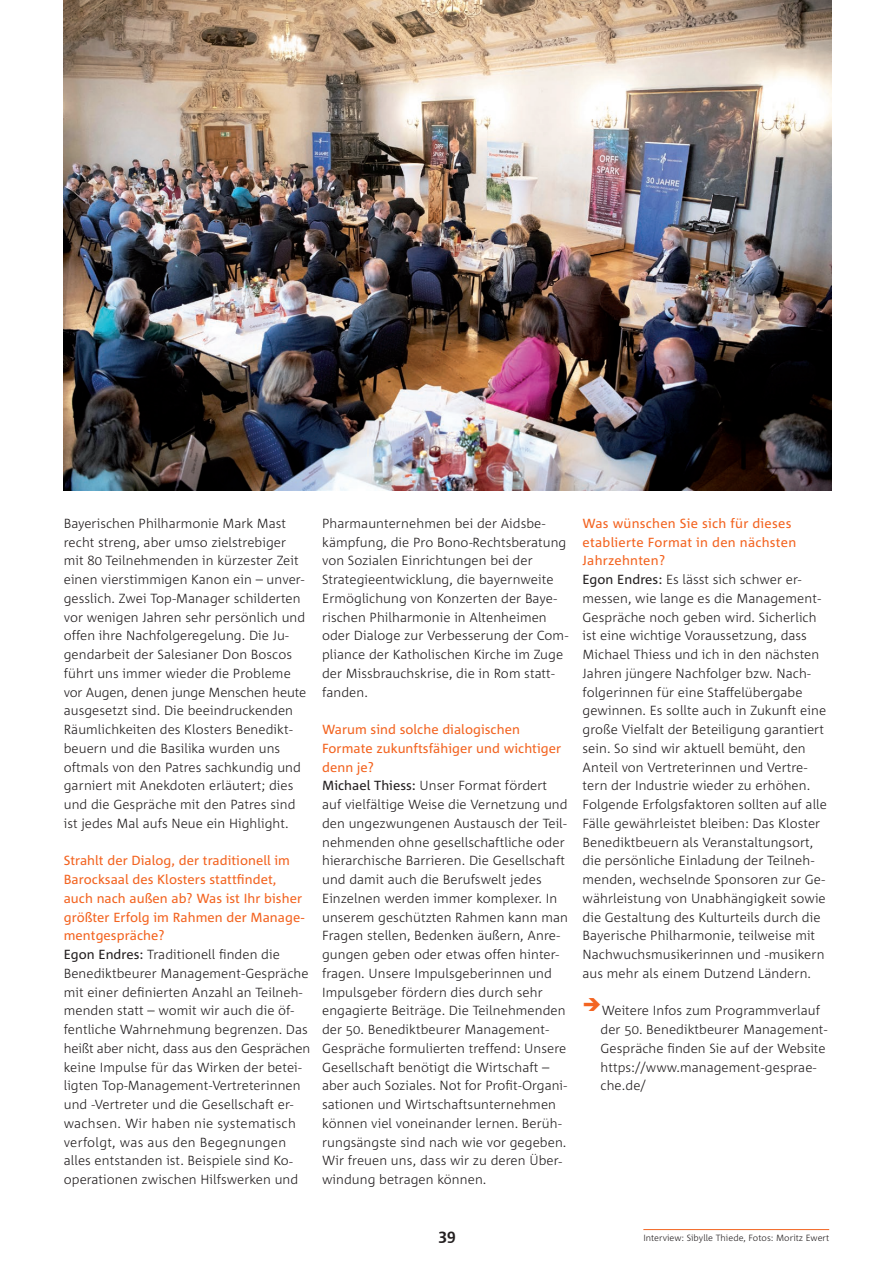
<style>
.page{position:relative;width:893px;height:1263px;background:#fff}
.page>*{position:absolute;margin:0;border:0;box-sizing:border-box;transform-origin:0 0}
.t1{font:700 15.75px "Corpid";color:#231f20}
.t2{font:300 13.2px/18.8px "Corpid";letter-spacing:.005em;color:#231f20}
.t3{font:300 9px "Corpid";letter-spacing:.005em;color:#231f20}
.s1{font-weight:400;color:#f36421}
.s2{font-weight:400}
</style>
<div class="page">
<hr style="left:643px;top:1229px;width:186px;height:1px;background:#f36421">
<img style="left:64px;top:0;width:767px;height:490px">
<p class="t2" style="left:64px;top:514px;width:244px">Bayerischen Philharmonie Mark Mast recht streng, aber umso zielstrebiger mit 80 Teilnehmenden in kürzester Zeit einen vierstimmigen Kanon ein – unver&shy;gesslich. Zwei Top-Manager schilderten vor wenigen Jahren sehr persönlich und offen ihre Nachfolgeregelung. Die Ju&shy;gendarbeit der Salesianer Don Boscos führt uns immer wieder die Probleme vor Augen, denen junge Menschen heute ausgesetzt sind. Die beeindruckenden Räumlichkeiten des Klosters Benedikt&shy;beuern und die Basilika wurden uns oftmals von den Patres sachkundig und garniert mit Anekdoten erläutert; dies und die Gespräche mit den Patres sind ist jedes Mal aufs Neue ein Highlight.</p>
<p class="t2" style="left:64px;top:852px;width:248px"><span class="s1">Strahlt der Dialog, der traditionell im Barocksaal des Klosters stattfindet,<br>auch nach außen ab? Was ist Ihr bisher größter Erfolg im Rahmen der Manage&shy;mentgespräche?<br></span><span class="s2">Egon Endres:</span> Traditionell finden die Benediktbeurer Management-Gespräche mit einer definierten Anzahl an Teilneh&shy;menden statt – womit wir auch die öf&shy;fentliche Wahrnehmung begrenzen. Das heißt aber nicht, dass aus den Gesprächen keine Impulse für das Wirken der betei&shy;ligten Top-Management-Vertreterinnen und -Vertreter und die Gesellschaft er&shy;wachsen. Wir haben nie systematisch verfolgt, was aus den Begegnungen alles entstanden ist. Beispiele sind Ko&shy;operationen zwischen Hilfswerken und</p>
<p class="t2" style="left:322px;top:514px;width:248px">Pharmaunternehmen bei der Aidsbe&shy;kämpfung, die Pro Bono-Rechtsberatung von Sozialen Einrichtungen bei der Strategieentwicklung, die bayernweite Ermöglichung von Konzerten der Baye&shy;rischen Philharmonie in Altenheimen oder Dialoge zur Verbesserung der Com&shy;pliance der Katholischen Kirche im Zuge der Missbrauchskrise, die in Rom statt&shy;fanden.</p>
<p class="t2" style="left:322px;top:720px;width:247px"><span class="s1">Warum sind solche dialogischen Formate zukunftsfähiger und wichtiger denn je?<br></span><span class="s2">Michael Thiess:</span> Unser Format fördert auf vielfältige Weise die Vernetzung und den ungezwungenen Austausch der Teil&shy;nehmenden ohne gesellschaftliche oder hierarchische Barrieren. Die Gesellschaft und damit auch die Berufswelt jedes Einzelnen werden immer komplexer. In unserem geschützten Rahmen kann man Fragen stellen, Bedenken äußern, Anre&shy;gungen geben oder etwas offen hinter&shy;fragen. Unsere Impulsgeberinnen und Impulsgeber fördern dies durch sehr engagierte Beiträge. Die Teilnehmenden der 50. Benediktbeurer Management-Gespräche formulierten treffend: Unsere Gesellschaft benötigt die Wirtschaft – aber auch Soziales. Not for Profit-Organi&shy;sationen und Wirtschaftsunternehmen können viel voneinander lernen. Berüh&shy;rungsängste sind nach wie vor gegeben.<br>Wir freuen uns, dass wir zu deren Über&shy;windung betragen können.</p>
<p class="t2" style="left:583px;top:514px;width:246px"><span class="s1">Was wünschen Sie sich für dieses etablierte Format in den nächsten Jahrzehnten?<br></span><span class="s2">Egon Endres:</span> Es lässt sich schwer er&shy;messen, wie lange es die Management-Gespräche noch geben wird. Sicherlich ist eine wichtige Voraussetzung, dass Michael Thiess und ich in den nächsten Jahren jüngere Nachfolger bzw. Nach&shy;folgerinnen für eine Staffelübergabe gewinnen. Es sollte auch in Zukunft eine große Vielfalt der Beteiligung garantiert sein. So sind wir aktuell bemüht, den Anteil von Vertreterinnen und Vertre&shy;tern der Industrie wieder zu erhöhen.<br>Folgende Erfolgsfaktoren sollten auf alle Fälle gewährleistet bleiben: Das Kloster Benediktbeuern als Veranstaltungsort, die persönliche Einladung der Teilneh&shy;menden, wechselnde Sponsoren zur Ge&shy;währleistung von Unabhängigkeit sowie die Gestaltung des Kulturteils durch die Bayerische Philharmonie, teilweise mit Nachwuchsmusikerinnen und -musikern aus mehr als einem Dutzend Ländern.</p>
<p class="t2" style="left:601px;top:1002px;width:228px;text-indent:-18px"><sup>➔</sup>Weitere Infos zum Programmverlauf der 50. Benediktbeurer Management-<br>Gespräche finden Sie auf der Website https://www.management-gesprae&shy;che.de/</p>
<p class="t1" style="left:438px;top:1226px;width:19px">39</p>
<p class="t3" style="left:643px;top:1232px;width:187px">Interview: Sibylle Thiede, Fotos: Moritz Ewert</p>
</div>
